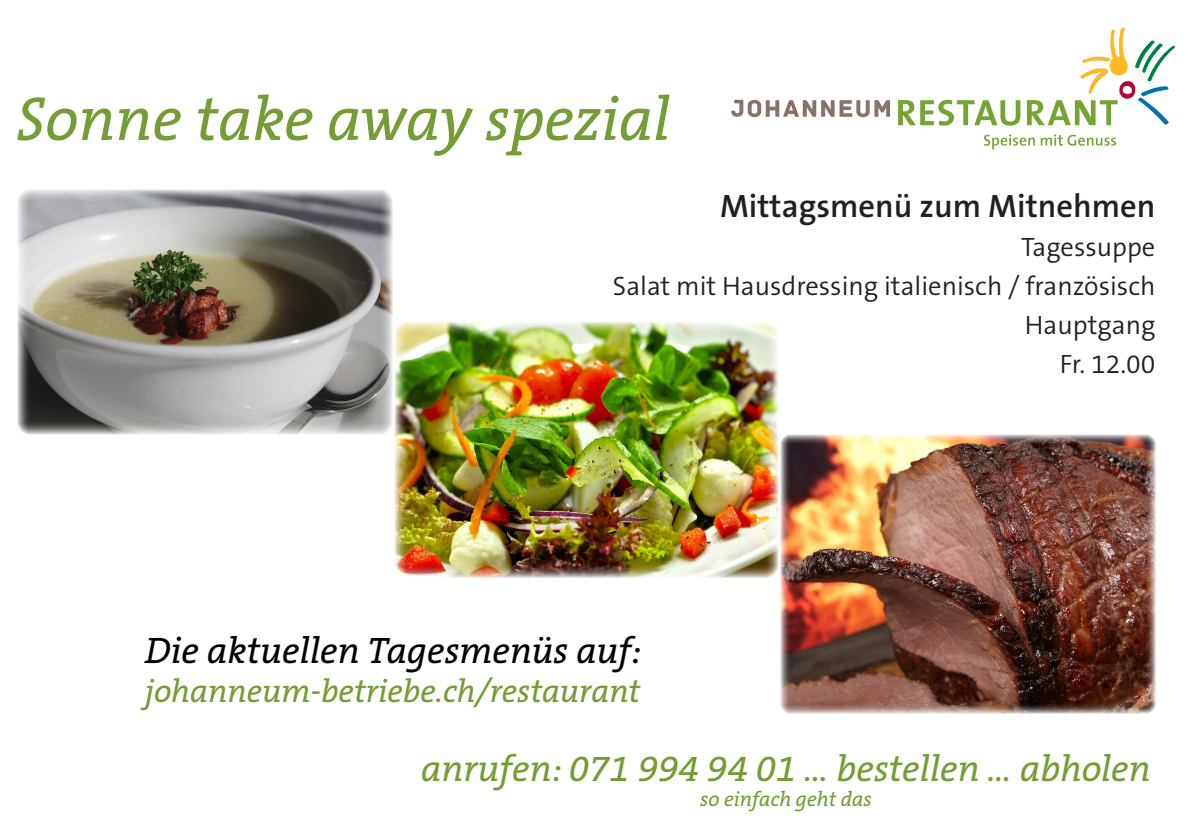
<style>
.page{position:relative;width:1191px;height:840px;background:#fff}
.page>*{position:absolute;margin:0;border:0;box-sizing:border-box;transform-origin:0 0}
.t1{font:italic 62.2px "The Serif B W5 Plain";color:#749d35}
.t2{font:italic 37px "The Serif B W5 Plain";color:#749d35}
.t3{font:italic 37px "The Serif B W5 Plain";color:#000}
.t4{font:italic 32.6px "The Serif B W5 Plain";color:#749d35}
.t5{font:600 32.6px "The Sans B W6";color:#231f20}
.t6{font:300 26.6px "The Sans B W4";color:#231f20}
.t7{font:italic 20.8px "The Serif B W5 Plain";color:#749d35}
</style>
<div class="page">
<img style="left:17px;top:189px;width:376px;height:246px">
<img style="left:387px;top:314px;width:392px;height:264px">
<img style="left:775px;top:429px;width:381px;height:285px">
<svg style="left:983px;top:134px;width:51px;height:15px"></svg>
<svg style="left:1040px;top:134px;width:76px;height:12px"></svg>
<svg style="left:731px;top:100px;width:159px;height:17px"></svg>
<svg style="left:898px;top:100px;width:122px;height:25px"></svg>
<svg style="left:1027px;top:28px;width:148px;height:97px"></svg>
<p class="t1" style="left:16px;top:79px;width:655px">Sonne take away spezial</p>
<p class="t5" style="left:720px;top:184px;width:437px">Mittagsmenü zum Mitnehmen</p>
<p class="t6" style="left:1021px;top:229px;width:136px">Tagessuppe</p>
<p class="t6" style="left:613px;top:268px;width:544px">Salat mit Hausdressing italienisch / französisch</p>
<p class="t6" style="left:1025px;top:307px;width:132px">Hauptgang</p>
<p class="t3" style="left:145px;top:626px;width:498px">Die aktuellen Tagesmenüs auf:</p>
<p class="t4" style="left:145px;top:669px;width:497px">johanneum-betriebe.ch/restaurant</p>
<p class="t6" style="left:1060px;top:346px;width:97px">Fr. 12.00</p>
<p class="t2" style="left:421px;top:744px;width:731px">anrufen: 071 994 94 01 ... bestellen ... abholen</p>
<p class="t7" style="left:700px;top:785px;width:173px">so einfach geht das</p>
</div>
